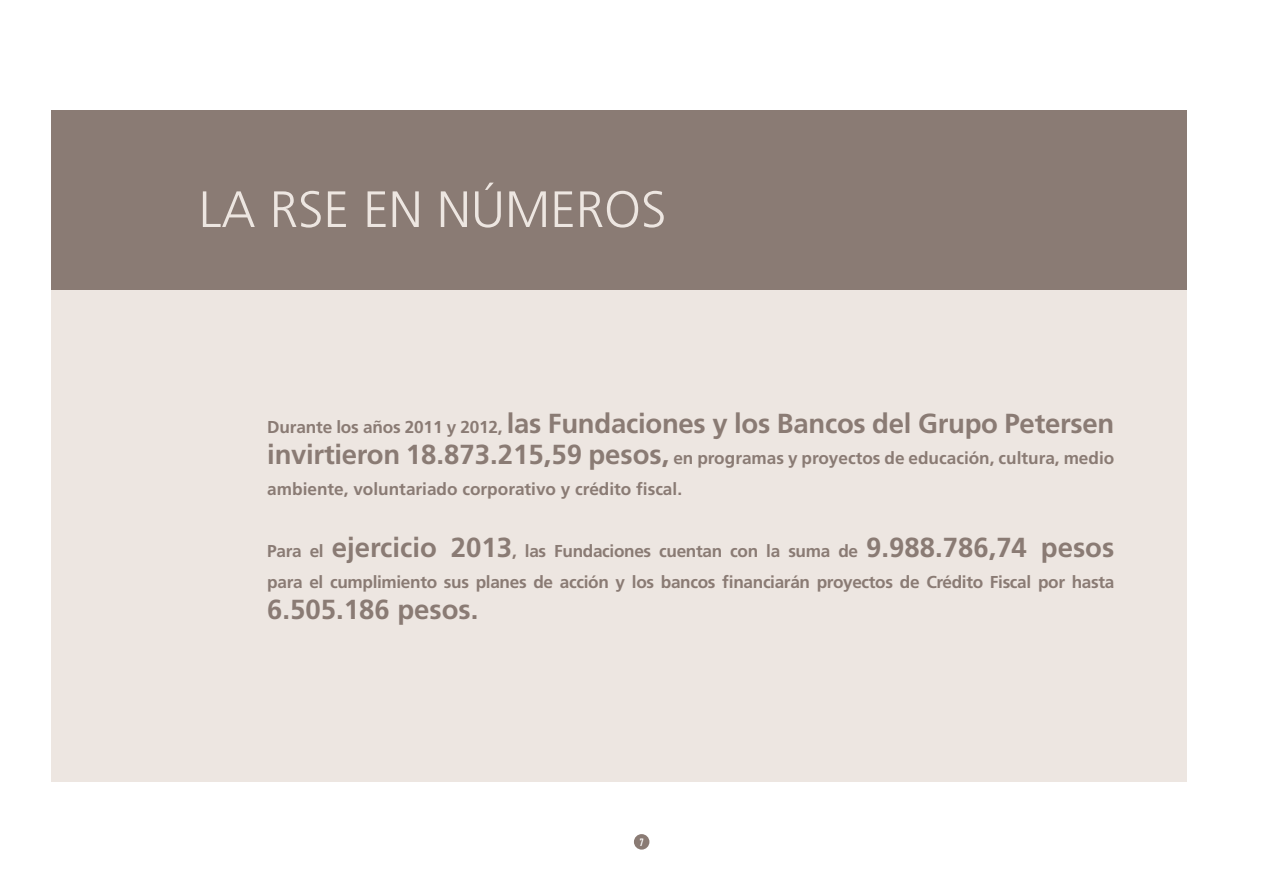
<style>
.page{position:relative;width:1263px;height:893px;background:#fff}
.page>*{position:absolute;margin:0;border:0;box-sizing:border-box;transform-origin:0 0}
.t1{font:300 51px "Frutiger";color:#ede6e1}
.t2{font:700 27.6px "Frutiger LT Std";letter-spacing:-.01em;color:#8a7b74}
.t3{font:700 17.25px/31px "Frutiger LT Std";letter-spacing:-.02em;color:#8a7b74}
.t4{font:700 17.25px/31px "Frutiger LT Std";color:#8a7b74}
.t5{font:10.5px "DIN Engschrift";color:#fff}
.s1{font-size:17.25px}
.s2{font-size:27.6px}
</style>
<div class="page">
<div style="left:634px;top:834px;width:15px;height:16px;background:#8a7b74;border-radius:50%"></div>
<div style="left:51px;top:111px;width:1135px;height:671px;background:#ede6e1"></div>
<div style="left:51px;top:111px;width:1135px;height:179px;background:#8a7b74"></div>
<h1 class="t1" style="left:199px;top:181px;width:96px">LA RSE</h1>
<h1 class="t1" style="left:363px;top:181px;width:216px">EN NÚMEROS</h1>
<h2 class="t2" style="left:267px;top:407px;width:849px"><span class="s1">Durante los años 2011 y 2012,</span> las Fundaciones y los Bancos del Grupo Petersen</h2>
<p class="t4" style="left:267px;top:443px;width:848px"><span class="s2">invirtieron 18.873.215,59 pesos,</span> en programas y proyectos de educación, cultura, medio ambiente, voluntariado corporativo y crédito fiscal.</p>
<p class="t3" style="left:267px;top:536px;width:849px">Para el <span class="s2">ejercicio 2013</span>, las Fundaciones cuentan con la suma de <span class="s2">9.988.786,74 pesos </span>para el cumplimiento sus planes de acción y los bancos financiarán proyectos de Crédito Fiscal por hasta</p>
<h2 class="t2" style="left:267px;top:593px;width:213px">6.505.186 pesos.</h2>
<p class="t5" style="left:640px;top:836px;width:5px">7</p>
</div>
